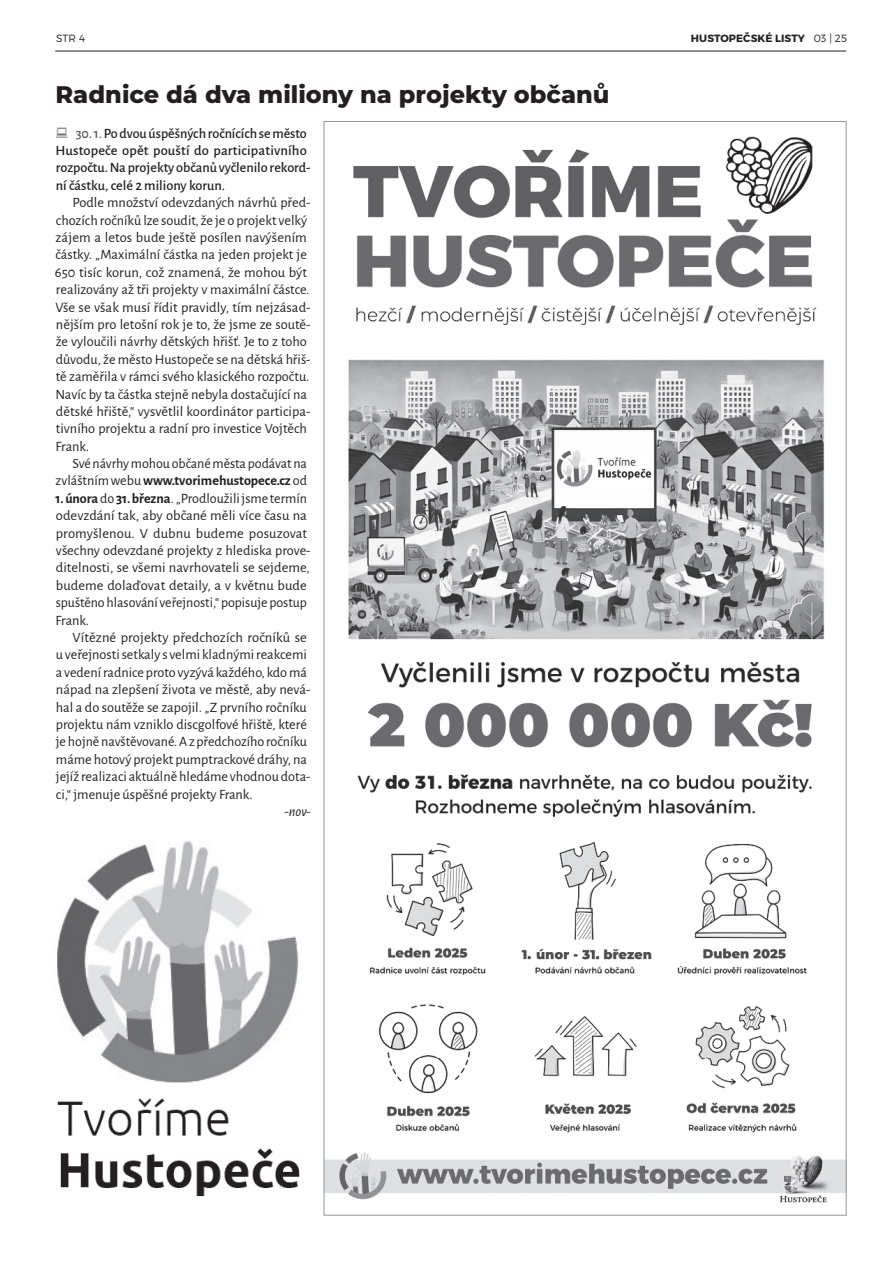
<style>
.page{position:relative;width:893px;height:1263px;background:#fff}
.page>*{position:absolute;margin:0;border:0;box-sizing:border-box;transform-origin:0 0}
.t1{font:800 24px "Montserrat";color:#231f20}
.t2{font:14.25px/17.4px "Alegreya Sans";color:#231f20}
.t3{font:500 14.25px/17.4px "Alegreya Sans";color:#231f20}
.t4{font:italic 14.25px "Alegreya Sans";color:#231f20}
.t5{font:700 10.5px "Montserrat";letter-spacing:.01em;color:#231f20}
.t6{font:300 10.5px "Montserrat";color:#231f20}
.s1{font-weight:300}
.s2{color:#57585a}
.s3{font-weight:700}
</style>
<div class="page">
<hr style="left:55px;top:51px;width:791px;height:1px;background:#231f20">
<img style="left:348px;top:136px;width:477px;height:922px">
<img style="left:326px;top:1058px;width:519px;height:145px">
<img style="left:57px;top:841px;width:242px;height:242px">
<img style="left:57px;top:1098px;width:243px;height:99px">
<p class="t6" style="left:56px;top:32px;width:31px">STR 4</p>
<p class="t5" style="left:691px;top:32px;width:157px">HUSTOPEČSKÉ LISTY <span class="s1">03 | 25</span></p>
<h1 class="t1" style="left:56px;top:83px;width:555px">Radnice dá dva miliony na projekty občanů</h1>
<p class="t3" style="left:56px;top:125px;width:257px;text-indent:20px"><span class="s2">30. 1.</span> Po dvou úspěšných ročnících se město Hustopeče opět pouští do participativního rozpočtu. Na projekty občanů vyčlenilo rekord&shy;ní částku, celé 2 miliony korun.</p>
<p class="t2" style="left:55px;top:194px;width:257px;text-indent:18px">Podle množství odevzdaných návrhů před&shy;chozích ročníků lze soudit, že je o projekt velký zájem a letos bude ještě posílen navýšením částky. „Maximální částka na jeden projekt je 650 tisíc korun, což znamená, že mohou být realizovány až tři projekty v maximální částce.<br>Vše se však musí řídit pravidly, tím nejzásad&shy;nějším pro letošní rok je to, že jsme ze soutě&shy;že vyloučili návrhy dětských hřišť. Je to z toho důvodu, že město Hustopeče se na dětská hřiš&shy;tě zaměřila v rámci svého klasického rozpočtu.<br>Navíc by ta částka stejně nebyla dostačující na dětské hřiště,“ vysvětlil koordinátor participa&shy;tivního projektu a radní pro investice Vojtěch Frank.</p>
<p class="t2" style="left:56px;top:455px;width:253px;text-align:right">Své návrhy mohou občané města podávat na zvláštním webu <span class="s3">www.tvorimehustopece.cz</span> od</p>
<p class="t2" style="left:55px;top:490px;width:257px"><span class="s3">1. února</span> do <span class="s3">31. března</span>. „Prodloužili jsme termín odevzdání tak, aby občané měli více času na promyšlenou. V dubnu budeme posuzovat všechny odevzdané projekty z hlediska prove&shy;ditelnosti, se všemi navrhovateli se sejdeme, budeme dolaďovat detaily, a v květnu bude spuštěno hlasování veřejnosti,“ popisuje postup Frank.</p>
<p class="t2" style="left:56px;top:629px;width:256px;text-indent:17px">Vítězné projekty předchozích ročníků se u veřejnosti setkaly s velmi kladnými reakcemi a vedení radnice proto vyzývá každého, kdo má nápad na zlepšení života ve městě, aby nevá&shy;hal a do soutěže se zapojil. „Z prvního ročníku projektu nám vzniklo discgolfové hřiště, které je hojně navštěvované. A z předchozího ročníku máme hotový projekt pumptrackové dráhy, na jejíž realizaci aktuálně hledáme vhodnou dota&shy;ci,“ jmenuje úspěšné projekty Frank.</p>
<p class="t4" style="left:284px;top:803px;width:28px">-nov-</p>
</div>
